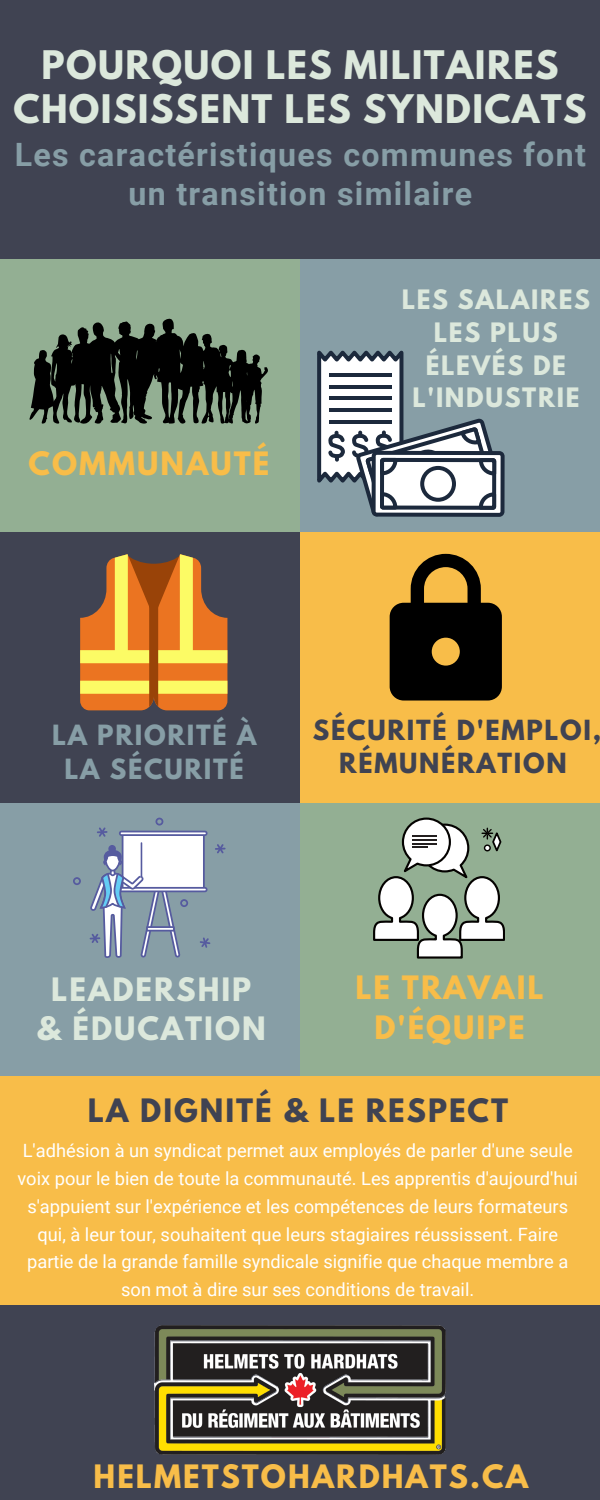
<style>
.page{position:relative;width:600px;height:1500px;background:#404352}
.page>*{position:absolute;margin:0;border:0;box-sizing:border-box;transform-origin:0 0}
.t1{font:700 34.9px/43.5px "League Spartan";letter-spacing:.04em;color:#dce8dc;text-align:center}
.t2{font:700 32.2px/39.5px "Roboto";letter-spacing:.04em;color:#879ea6;text-align:center}
.t3{font:700 28.6px/39.5px "League Spartan";letter-spacing:.07em;color:#f8bd49;text-align:center}
.t4{font:700 28.6px/39.5px "League Spartan";letter-spacing:.07em;color:#dce8dc;text-align:center}
.t5{font:700 28.6px "League Spartan";letter-spacing:.07em;color:#404352}
.t6{font:700 24.7px/34.1px "League Spartan";letter-spacing:.07em;color:#879ea6;text-align:center}
.t7{font:700 24.6px/33.8px "League Spartan";letter-spacing:.07em;color:#404352;text-align:center}
.t8{font:700 23.7px/32.8px "League Spartan";letter-spacing:.07em;color:#dce8dc;text-align:center}
.t9{font:18.3px/27.8px "Roboto";color:#fff;text-align:center}
</style>
<div class="page">
<div style="left:300px;top:531px;width:300px;height:273px;background:#f8bd49"></div>
<div style="left:0;top:259px;width:574px;height:273px;background:#93af93"></div>
<div style="left:168px;top:804px;width:432px;height:273px;background:#93af93"></div>
<div style="left:300px;top:259px;width:300px;height:273px;background:#879ea6"></div>
<div style="left:0;top:804px;width:300px;height:273px;background:#879ea6"></div>
<div style="left:0;top:1077px;width:600px;height:228px;background:#f8bd49"></div>
<svg style="left:29px;top:318px;width:239px;height:106px"></svg>
<svg style="left:317px;top:350px;width:188px;height:167px"></svg>
<svg style="left:80px;top:554px;width:147px;height:156px"></svg>
<svg style="left:390px;top:554px;width:112px;height:147px"></svg>
<svg style="left:73px;top:877px;width:8px;height:8px"></svg>
<svg style="left:90px;top:818px;width:135px;height:140px"></svg>
<svg style="left:373px;top:818px;width:132px;height:141px"></svg>
<div style="left:484px;top:844px;width:7px;height:7px;border:1px solid #040200;border-radius:50%"></div>
<img style="left:154px;top:1325px;width:292px;height:129px">
<p class="t1" style="left:13px;top:48px;width:575px">POURQUOI LES MILITAIRES<br>CHOISISSENT LES SYNDICATS</p>
<p class="t2" style="left:15px;top:135px;width:573px">Les caractéristiques communes font un transition similaire</p>
<p class="t3" style="left:29px;top:448px;width:242px">COMMUNAUTÉ</p>
<p class="t8" style="left:402px;top:286px;width:190px">LES SALAIRES<br>LES PLUS<br>ÉLEVÉS DE<br>L'INDUSTRIE</p>
<p class="t6" style="left:52px;top:721px;width:206px">LA PRIORITÉ À<br>LA SÉCURITÉ</p>
<p class="t7" style="left:313px;top:716px;width:290px">SÉCURITÉ D'EMPLOI,<br>RÉMUNÉRATION</p>
<p class="t4" style="left:37px;top:973px;width:230px">LEADERSHIP &amp; ÉDUCATION</p>
<p class="t3" style="left:355px;top:972px;width:190px">LE TRAVAIL<br>D'ÉQUIPE</p>
<p class="t5" style="left:88px;top:1096px;width:422px">LA DIGNITÉ &amp; LE RESPECT</p>
<p class="t9" style="left:17px;top:1137px;width:562px">L'adhésion à un syndicat permet aux employés de parler d'une seule voix pour le bien de toute la communauté. Les apprentis d'aujourd'hui s'appuient sur l'expérience et les compétences de leurs formateurs qui, à leur tour, souhaitent que leurs stagiaires réussissent. Faire partie de la grande famille syndicale signifie que chaque membre a son mot à dire sur ses conditions de travail.</p>
<p class="t3" style="left:94px;top:1460px;width:436px">HELMETSTOHARDHATS.CA</p>
</div>
